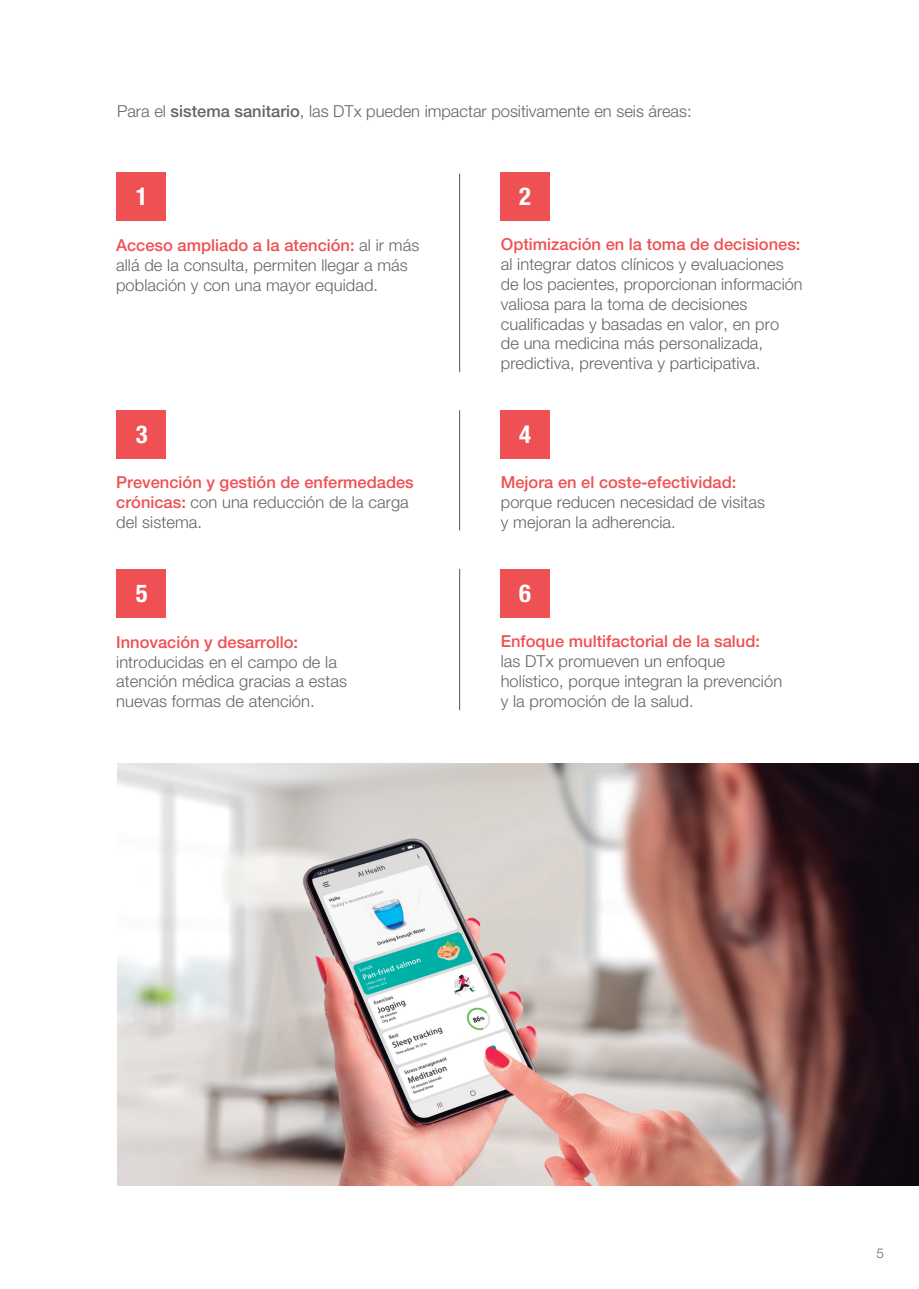
<style>
.page{position:relative;width:919px;height:1289px;background:#fff}
.page>*{position:absolute;margin:0;border:0;box-sizing:border-box;transform-origin:0 0}
.t1{font:700 condensed 24.6px "Helvetica Neue LT Std";color:#fff}
.t2{font:300 16.5px/19.8px "Helvetica Neue";letter-spacing:.005em;color:#656568}
.t3{font:500 16.5px "Helvetica Neue LT Std";color:#ef5053}
.t4{font:300 16.5px "Helvetica Neue LT Std";color:#656568}
.t5{font:300 13.5px "Helvetica Neue LT Std";color:#646569}
.s1{font-weight:500}
.s2{font-family:"Helvetica Neue";font-weight:300;color:#656568}
.s3{font-family:"Helvetica Neue LT Std";font-weight:500;color:#ef5053}
</style>
<div class="page">
<div style="left:117px;top:172px;width:49px;height:48px;background:#ef5053"></div>
<div style="left:500px;top:172px;width:49px;height:48px;background:#ef5053"></div>
<hr style="left:459px;top:174px;width:1px;height:198px;background:#656568">
<div style="left:117px;top:410px;width:49px;height:48px;background:#ef5053"></div>
<div style="left:500px;top:410px;width:49px;height:48px;background:#ef5053"></div>
<hr style="left:459px;top:410px;width:1px;height:120px;background:#656568">
<div style="left:117px;top:569px;width:49px;height:48px;background:#ef5053"></div>
<div style="left:500px;top:569px;width:49px;height:48px;background:#ef5053"></div>
<hr style="left:459px;top:569px;width:1px;height:140px;background:#656568">
<img style="left:117px;top:764px;width:801px;height:421px">
<p class="t4" style="left:117px;top:105px;width:576px">Para el <span class="s1">sistema sanitario</span>, las DTx pueden impactar positivamente en seis áreas:</p>
<h1 class="t1" style="left:136px;top:182px;width:13px">1</h1>
<h1 class="t1" style="left:519px;top:182px;width:13px">2</h1>
<p class="t3" style="left:116px;top:239px;width:304px">Acceso ampliado a la atención: <span class="s2">al ir más</span></p>
<p class="t2" style="left:116px;top:257px;width:293px">allá de la consulta, permiten llegar a más población y con una mayor equidad.</p>
<p class="t3" style="left:500px;top:238px;width:301px">Optimización en la toma de decisiones:</p>
<p class="t2" style="left:500px;top:256px;width:303px">al integrar datos clínicos y evaluaciones de los pacientes, proporcionan información valiosa para la toma de decisiones cualificadas y basadas en valor, en pro<br>de una medicina más personalizada, predictiva, preventiva y participativa.</p>
<h1 class="t1" style="left:136px;top:420px;width:13px">3</h1>
<h1 class="t1" style="left:519px;top:420px;width:13px">4</h1>
<p class="t3" style="left:116px;top:476px;width:299px">Prevención y gestión de enfermedades</p>
<p class="t2" style="left:116px;top:494px;width:294px"><span class="s3">crónicas:</span> con una reducción de la carga del sistema.</p>
<p class="t3" style="left:500px;top:476px;width:237px">Mejora en el coste-efectividad:</p>
<p class="t2" style="left:500px;top:493px;width:266px">porque reducen necesidad de visitas y mejoran la adherencia.</p>
<h1 class="t1" style="left:136px;top:579px;width:13px">5</h1>
<h1 class="t1" style="left:519px;top:579px;width:13px">6</h1>
<p class="t3" style="left:116px;top:636px;width:183px">Innovación y desarrollo:</p>
<p class="t2" style="left:116px;top:653px;width:232px">introducidas en el campo de la atención médica gracias a estas nuevas formas de atención.</p>
<p class="t3" style="left:500px;top:635px;width:261px">Enfoque multifactorial de la salud:</p>
<p class="t2" style="left:500px;top:653px;width:283px">las DTx promueven un enfoque holístico, porque integran la prevención y la promoción de la salud.</p>
<p class="t5" style="left:876px;top:1248px;width:9px">5</p>
</div>
